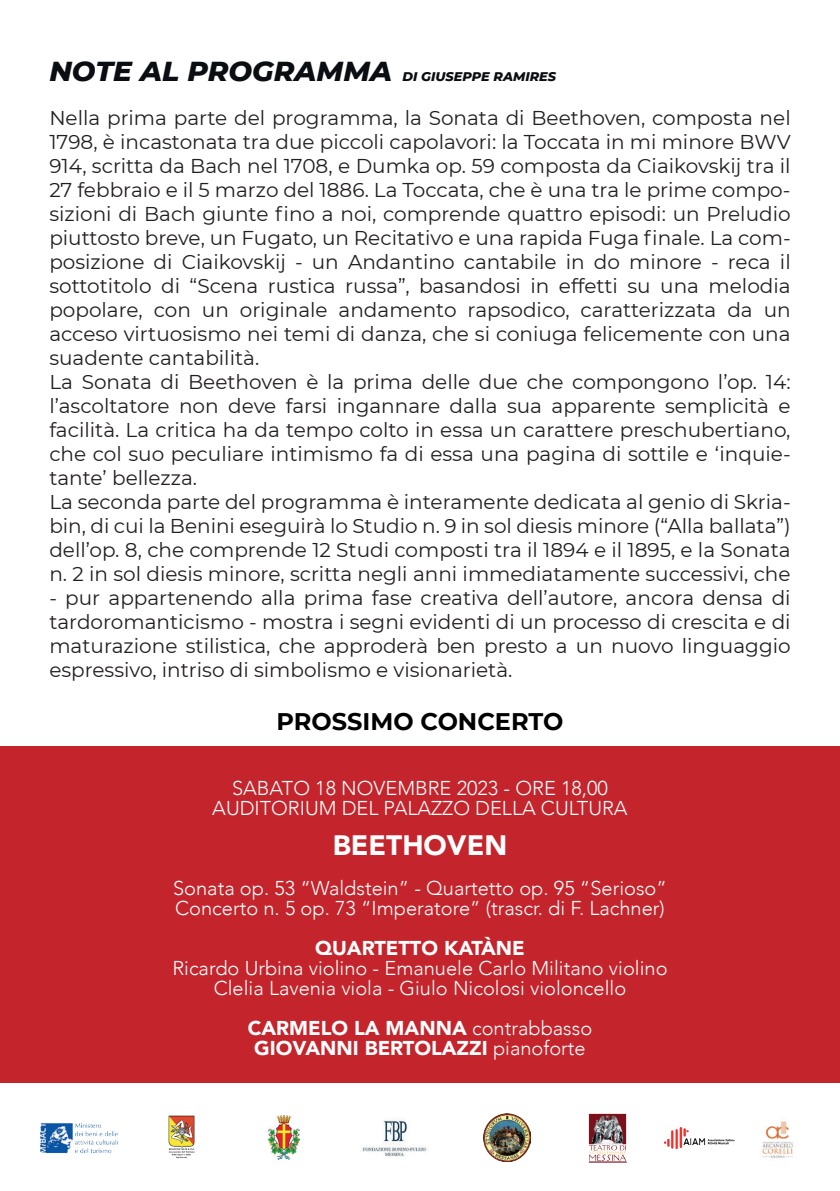
<style>
.page{position:relative;width:840px;height:1191px;background:#fff}
.page>*{position:absolute;margin:0;border:0;box-sizing:border-box;transform-origin:0 0}
.t1{font:900 28px "Avenir";color:#fff}
.t2{font:700 24px "Montserrat";color:#000001}
.t3{font:20px/24px "Montserrat";color:#231f20}
.t4{font:300 20px/20px "Avenir";color:#fff;text-align:center}
.t5{font:900 20px/20px "Avenir";color:#fff;text-align:center}
.t6{font:italic 800 12.8px "Montserrat";color:#0a0d11}
.s1{font-size:28px}
.s2{font-weight:300}
</style>
<div class="page">
<div style="left:0;top:746px;width:839px;height:336px;background:#c4252c"></div>
<img style="left:40px;top:1123px;width:78px;height:30px">
<img style="left:168px;top:1115px;width:27px;height:44px">
<img style="left:267px;top:1115px;width:33px;height:44px">
<img style="left:362px;top:1120px;width:65px;height:37px">
<img style="left:483px;top:1113px;width:47px;height:48px">
<img style="left:588px;top:1113px;width:39px;height:49px">
<img style="left:762px;top:1121px;width:31px;height:37px">
<img style="left:664px;top:1127px;width:69px;height:21px">
<p class="t6" style="left:49px;top:67px;width:508px"><span class="s1">NOTE AL PROGRAMMA</span> DI GIUSEPPE RAMIRES</p>
<p class="t3" style="left:49px;top:105px;width:742px">Nella prima parte del programma, la Sonata di Beethoven, composta nel 1798, è incastonata tra due piccoli capolavori: la Toccata in mi minore BWV 914, scritta da Bach nel 1708, e Dumka op. 59 composta da Ciaikovskij tra il 27 febbraio e il 5 marzo del 1886. La Toccata, che è una tra le prime compo&shy;sizioni di Bach giunte fino a noi, comprende quattro episodi: un Preludio piuttosto breve, un Fugato, un Recitativo e una rapida Fuga finale. La com&shy;posizione di Ciaikovskij - un Andantino cantabile in do minore - reca il sottotitolo di “Scena rustica russa”, basandosi in effetti su una melodia popolare, con un originale andamento rapsodico, caratterizzata da un acceso virtuosismo nei temi di danza, che si coniuga felicemente con una suadente cantabilità.<br>La Sonata di Beethoven è la prima delle due che compongono l’op. 14: l’ascoltatore non deve farsi ingannare dalla sua apparente semplicità e facilità. La critica ha da tempo colto in essa un carattere preschubertiano, che col suo peculiare intimismo fa di essa una pagina di sottile e ‘inquie&shy;tante’ bellezza.<br>La seconda parte del programma è interamente dedicata al genio di Skria&shy;bin, di cui la Benini eseguirà lo Studio n. 9 in sol diesis minore (“Alla ballata”) dell’op. 8, che comprende 12 Studi composti tra il 1894 e il 1895, e la Sonata n. 2 in sol diesis minore, scritta negli anni immediatamente successivi, che</p>
<p class="t3" style="left:49px;top:585px;width:742px;text-align:justify">- pur appartenendo alla prima fase creativa dell’autore, ancora densa di tardoromanticismo - mostra i segni evidenti di un processo di crescita e di maturazione stilistica, che approderà ben presto a un nuovo linguaggio espressivo, intriso di simbolismo e visionarietà.</p>
<p class="t2" style="left:276px;top:704px;width:288px">PROSSIMO CONCERTO</p>
<p class="t4" style="left:212px;top:778px;width:416px">SABATO 18 NOVEMBRE 2023 - ORE 18,00<br>AUDITORIUM DEL PALAZZO DELLA CULTURA</p>
<h1 class="t1" style="left:332px;top:821px;width:176px">BEETHOVEN</h1>
<p class="t4" style="left:173px;top:878px;width:495px;text-align:left">Sonata op. 53 “Waldstein” - Quartetto op. 95 “Serioso”<br>Concerto n. 5 op. 73 “Imperatore” (trascr. di F. Lachner)</p>
<p class="t5" style="left:315px;top:937px;width:211px">QUARTETTO KATÀNE</p>
<p class="t4" style="left:172px;top:958px;width:496px">Ricardo Urbina violino - Emanuele Carlo Militano violino<br>Clelia Lavenia viola - Giulo Nicolosi violoncello</p>
<p class="t5" style="left:247px;top:1017px;width:346px">CARMELO LA MANNA <span class="s2">contrabbasso<br></span>GIOVANNI BERTOLAZZI <span class="s2">pianoforte</span></p>
</div>
